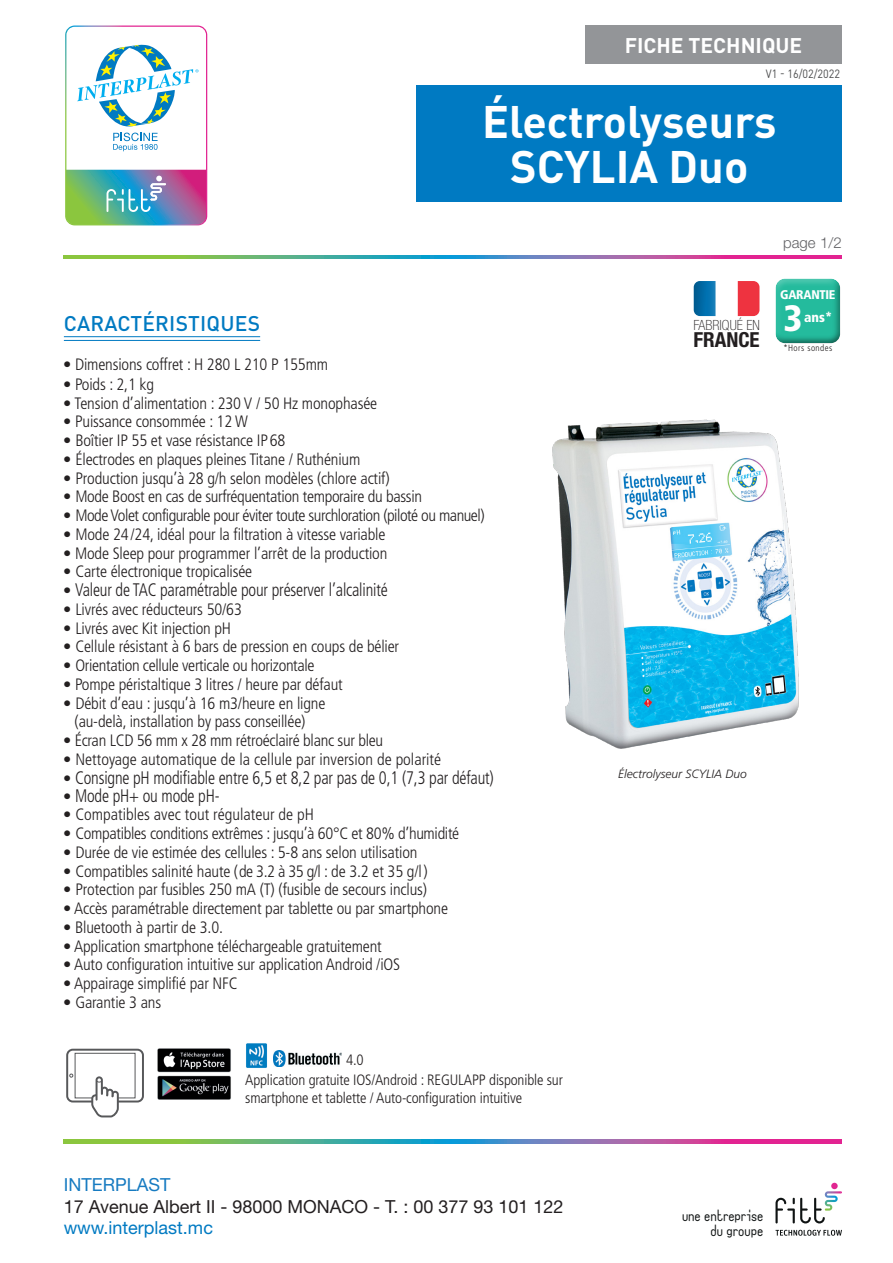
<style>
.page{position:relative;width:893px;height:1263px;background:#fff}
.page>*{position:absolute;margin:0;border:0;box-sizing:border-box;transform-origin:0 0}
.t1{font:700 45px "DIN Pro";color:#fff}
.t2{font:900 condensed 36.6px "Frutiger LT Std";color:#fff}
.t3{font:500 21px "DIN Pro";letter-spacing:.01em;color:#007ac2}
.t4{font:700 21px "DIN Pro";color:#fff}
.t5{font:700 condensed 20.7px "Helvetica Neue LT Std";color:#231f20}
.t6{font:300 condensed 18.15px "Frutiger LT Std";letter-spacing:-.01em;color:#231f20;scale:.91 1}
.t7{font:18px/21.6px "Helvetica Neue LT Std";color:#231f20}
.t8{font:18px "Helvetica Neue LT Std";color:#007ac2}
.t9{font:300 condensed 16.5px "Frutiger LT Std";letter-spacing:-.01em;color:#231f20}
.t10{font:300 condensed 16.5px "Frutiger LT Std";letter-spacing:-.03em;color:#231f20}
.t11{font:300 condensed 15px "Frutiger LT Std";letter-spacing:-.01em;color:#231f20}
.t12{font:300 15px "Helvetica Neue LT Std";color:#636366}
.t13{font:100 condensed 14.1px "Helvetica Neue LT Std";color:#231f20}
.t14{font:13.8px/15.1px "Fittype";color:#0f1313;text-align:right}
.t15{font:900 condensed 13.65px "Frutiger LT Std";color:#fff}
.t16{font:900 condensed 12.6px "Frutiger LT Std";letter-spacing:-.02em;color:#fff}
.t17{font:italic 300 12px "Frutiger LT Std";color:#231f20}
.t18{font:11.85px "DIN Pro";color:#4b4c4d;scale:.91 1}
.t19{font:300 condensed 9px "Frutiger LT Std";letter-spacing:.05em;color:#231f20}
.s1{font-size:16.5px}
.s2{color:#177bc1}
</style>
<div class="page">
<svg style="left:64px;top:255px;width:778px;height:4px;background:#7f8792"></svg>
<div style="left:585px;top:26px;width:257px;height:38px;background:#939598"></div>
<hr style="left:64px;top:336px;width:196px;height:1px;background:#007ac2">
<hr style="left:64px;top:340px;width:196px;height:1px;background:#007ac2">
<img style="left:552px;top:419px;width:247px;height:330px">
<svg style="left:64px;top:1140px;width:778px;height:3px;background:#7f8792"></svg>
<svg style="left:65px;top:26px;width:142px;height:199px"></svg>
<svg style="left:775px;top:1230px;width:67px;height:6px"></svg>
<div style="left:831px;top:1183px;width:7px;height:6px;background:#e12691;border-radius:50%"></div>
<svg style="left:775px;top:1191px;width:67px;height:32px"></svg>
<div style="left:417px;top:85px;width:425px;height:117px;background:#007ac2"></div>
<svg style="left:694px;top:281px;width:21px;height:35px"></svg>
<svg style="left:738px;top:281px;width:21px;height:35px"></svg>
<div style="left:774px;top:277px;width:68px;height:67px;background:#231f20;opacity:.75"></div>
<img style="left:246px;top:1043px;width:21px;height:25px">
<div style="left:66px;top:1049px;width:78px;height:53px;border:2px solid #57585a;border-radius:6px"></div>
<svg style="left:69px;top:1053px;width:67px;height:64px"></svg>
<img style="left:158px;top:1048px;width:73px;height:24px">
<img style="left:158px;top:1076px;width:73px;height:23px">
<img style="left:274px;top:1050px;width:68px;height:17px">
<p class="t4" style="left:625px;top:31px;width:179px">FICHE TECHNIQUE</p>
<p class="t18" style="left:766px;top:65px;width:83px">V1 - 16/02/2022</p>
<p class="t3" style="left:64px;top:309px;width:198px">CARACTÉRISTIQUES</p>
<p class="t1" style="left:482px;top:91px;width:296px">Électrolyseurs</p>
<p class="t1" style="left:510px;top:136px;width:240px">SCYLIA Duo</p>
<p class="t12" style="left:783px;top:233px;width:60px">page 1/2</p>
<p class="t13" style="left:693px;top:317px;width:68px">FABRIQUÉ EN</p>
<p class="t5" style="left:693px;top:327px;width:68px">FRANCE</p>
<p class="t16" style="left:780px;top:287px;width:57px">GARANTIE</p>
<p class="t2" style="left:783px;top:296px;width:21px">3</p>
<p class="t15" style="left:804px;top:309px;width:29px">ans*</p>
<p class="t19" style="left:783px;top:343px;width:50px">*Hors sondes</p>
<p class="t9" style="left:63px;top:355px;width:266px">• Dimensions coffret : H 280 L 210 P 155mm</p>
<p class="t9" style="left:63px;top:375px;width:92px">• Poids : 2,1 kg</p>
<p class="t9" style="left:63px;top:393px;width:316px">• Tension d’alimentation : 230 V / 50 Hz monophasée</p>
<p class="t9" style="left:63px;top:412px;width:186px">• Puissance consommée : 12 W</p>
<p class="t9" style="left:63px;top:431px;width:224px">• Boîtier IP 55 et vase résistance IP68</p>
<p class="t9" style="left:63px;top:450px;width:299px">• Électrodes en plaques pleines Titane / Ruthénium</p>
<p class="t9" style="left:63px;top:468px;width:328px">• Production jusqu’à 28 g/h selon modèles (chlore actif)</p>
<p class="t9" style="left:63px;top:487px;width:360px">• Mode Boost en cas de surfréquentation temporaire du bassin</p>
<p class="t10" style="left:63px;top:506px;width:423px">• Mode Volet configurable pour éviter toute surchloration (piloté ou manuel)</p>
<p class="t9" style="left:63px;top:525px;width:324px">• Mode 24/24, idéal pour la filtration à vitesse variable</p>
<p class="t9" style="left:63px;top:543px;width:326px">• Mode Sleep pour programmer l’arrêt de la production</p>
<p class="t9" style="left:63px;top:562px;width:191px">• Carte électronique tropicalisée</p>
<p class="t6" style="left:63px;top:579px;width:358px"><span class="s1">•</span> Valeur de TAC paramétrable pour préserver l’alcalinité</p>
<p class="t9" style="left:63px;top:600px;width:180px">• Livrés avec réducteurs 50/63</p>
<p class="t9" style="left:63px;top:618px;width:169px">• Livrés avec Kit injection pH</p>
<p class="t9" style="left:63px;top:637px;width:337px">• Cellule résistant à 6 bars de pression en coups de bélier</p>
<p class="t9" style="left:63px;top:656px;width:253px">• Orientation cellule verticale ou horizontale</p>
<p class="t9" style="left:63px;top:675px;width:281px">• Pompe péristaltique 3 litres / heure par défaut</p>
<p class="t9" style="left:63px;top:693px;width:264px">• Débit d’eau : jusqu’à 16 m3/heure en ligne</p>
<p class="t9" style="left:75px;top:712px;width:232px">(au-delà, installation by pass conseillée)</p>
<p class="t9" style="left:63px;top:731px;width:321px">• Écran LCD 56 mm x 28 mm rétroéclairé blanc sur bleu</p>
<p class="t9" style="left:63px;top:750px;width:380px">• Nettoyage automatique de la cellule par inversion de polarité</p>
<p class="t6" style="left:63px;top:767px;width:475px"><span class="s1">•</span> Consigne pH modifiable entre 6,5 et 8,2 par pas de 0,1 (7,3 par défaut)</p>
<p class="t6" style="left:63px;top:785px;width:173px"><span class="s1">•</span> Mode pH+ ou mode pH-</p>
<p class="t9" style="left:63px;top:805px;width:252px">• Compatibles avec tout régulateur de pH</p>
<p class="t9" style="left:63px;top:824px;width:398px">• Compatibles conditions extrêmes : jusqu’à 60°C et 80% d’humidité</p>
<p class="t9" style="left:63px;top:843px;width:356px">• Durée de vie estimée des cellules : 5-8 ans selon utilisation</p>
<p class="t9" style="left:63px;top:861px;width:366px">• Compatibles salinité haute (de 3.2 à 35 g/l : de 3.2 et 35 g/l)</p>
<p class="t9" style="left:63px;top:880px;width:365px">• Protection par fusibles 250 mA (T) (fusible de secours inclus)</p>
<p class="t9" style="left:63px;top:899px;width:386px">• Accès paramétrable directement par tablette ou par smartphone</p>
<p class="t9" style="left:63px;top:918px;width:161px">• Bluetooth à partir de 3.0.</p>
<p class="t9" style="left:63px;top:936px;width:320px">• Application smartphone téléchargeable gratuitement</p>
<p class="t9" style="left:63px;top:955px;width:339px">• Auto configuration intuitive sur application Android /iOS</p>
<p class="t9" style="left:63px;top:974px;width:176px">• Appairage simplifié par NFC</p>
<p class="t9" style="left:63px;top:993px;width:100px">• Garantie 3 ans</p>
<p class="t11" style="left:346px;top:1051px;width:19px">4.0</p>
<p class="t11" style="left:245px;top:1071px;width:319px">Application gratuite IOS/Android : REGULAPP disponible sur</p>
<p class="t11" style="left:245px;top:1089px;width:279px">smartphone et tablette / Auto-configuration intuitive</p>
<p class="t7" style="left:64px;top:1173px;width:501px"><span class="s2">INTERPLAST<br></span>17 Avenue Albert II - 98000 MONACO - T. : 00 377 93 101 122</p>
<p class="t8" style="left:64px;top:1217px;width:151px">www.interplast.mc</p>
<p class="t17" style="left:618px;top:767px;width:130px">Électrolyseur SCYLIA Duo</p>
<p class="t14" style="left:682px;top:1208px;width:83px">une entreprise du groupe</p>
</div>
